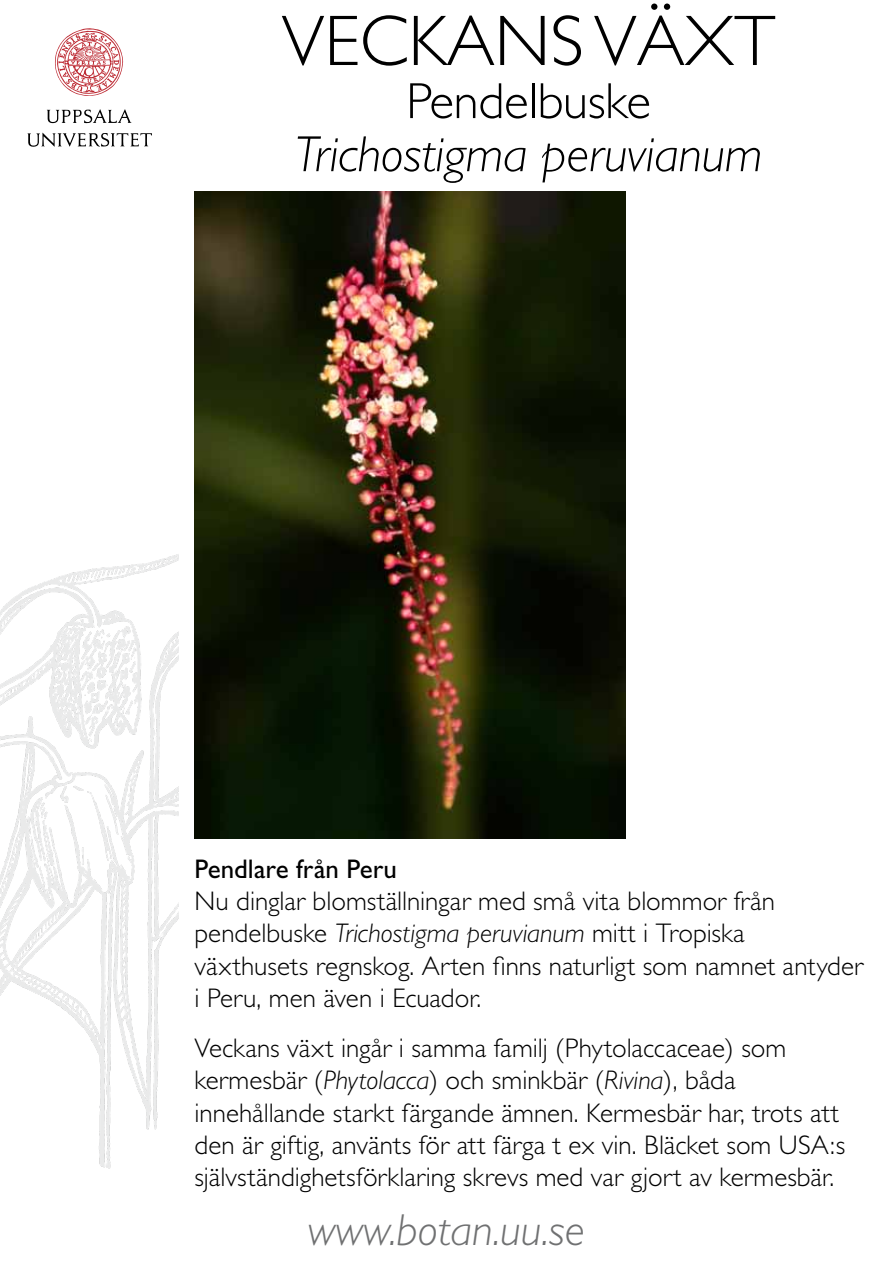
<style>
.page{position:relative;width:893px;height:1263px;background:#fff}
.page>*{position:absolute;margin:0;border:0;box-sizing:border-box;transform-origin:0 0}
.t1{font:300 72px "Gill Alt One";color:#000}
.t2{font:italic 300 51px "Gill Alt One";letter-spacing:-.005em;color:#000}
.t3{font:300 51px "Gill Alt One";letter-spacing:-.005em;color:#000}
.t4{font:italic 300 45px "Gill Alt One";color:#707172}
.t5{font:300 27px/32.4px "Gill Alt One";color:#000}
.t6{font:27px "Gill Alt One";color:#000}
.s1{font-style:italic}
</style>
<div class="page">
<img style="left:0;top:554px;width:179px;height:615px">
<svg style="left:47px;top:109px;width:85px;height:14px"></svg>
<svg style="left:27px;top:133px;width:125px;height:14px"></svg>
<svg style="left:55px;top:28px;width:68px;height:68px"></svg>
<img style="left:194px;top:191px;width:432px;height:648px">
<h1 class="t1" style="left:282px;top:0;width:495px">VECKANS VÄXT</h1>
<h2 class="t3" style="left:406px;top:72px;width:246px">Pendelbuske</h2>
<h2 class="t2" style="left:295px;top:126px;width:469px">Trichostigma peruvianum</h2>
<p class="t6" style="left:195px;top:853px;width:204px">Pendlare från Peru</p>
<p class="t5" style="left:195px;top:885px;width:670px">Nu dinglar blomställningar med små vita blommor från pendelbuske <span class="s1">Trichostigma peruvianum</span> mitt i Tropiska växthusets regnskog. Arten finns naturligt som namnet antyder i Peru, men även i Ecuador.</p>
<p class="t5" style="left:195px;top:1031px;width:652px">Veckans växt ingår i samma familj (Phytolaccaceae) som kermesbär (<span class="s1">Phytolacca</span>) och sminkbär (<span class="s1">Rivina</span>), båda innehållande starkt färgande ämnen. Kermesbär har, trots att den är giftig, använts för att färga t ex vin. Bläcket som USA:s självständighetsförklaring skrevs med var gjort av kermesbär.</p>
<h3 class="t4" style="left:308px;top:1205px;width:279px">www.botan.uu.se</h3>
</div>
